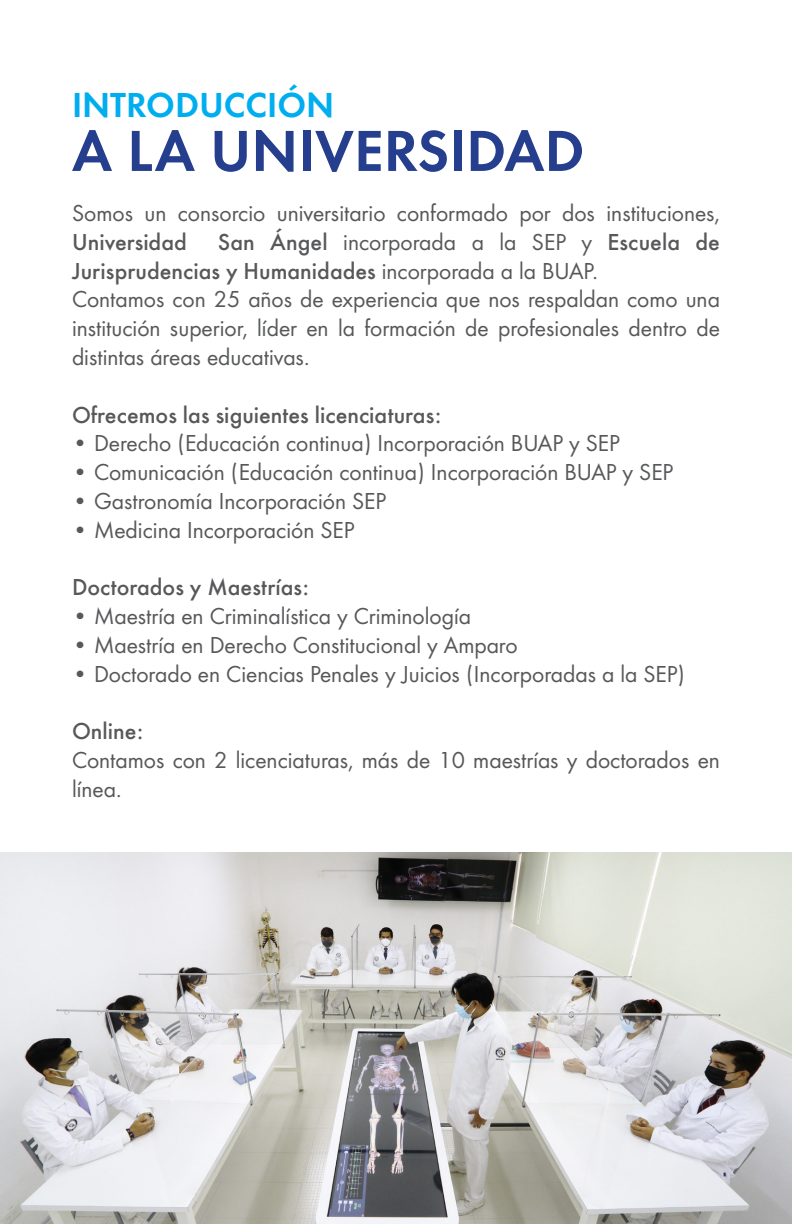
<style>
.page{position:relative;width:792px;height:1224px;background:#fff}
.page>*{position:absolute;margin:0;border:0;box-sizing:border-box;transform-origin:0 0}
.t1{font:600 60px "Futura";color:#253f8e}
.t2{font:600 36px "Futura";color:#00aeef}
.t3{font:24px/28.8px "Futura";color:#57585a}
.t4{font:500 24px/28.8px "Futura";color:#57585a}
.s1{font-weight:500}
.s2{font-weight:400}
</style>
<div class="page">
<img style="left:0;top:852px;width:792px;height:372px">
<p class="t2" style="left:72px;top:83px;width:264px">INTRODUCCIÓN</p>
<p class="t1" style="left:72px;top:115px;width:514px">A LA UNIVERSIDAD</p>
<p class="t3" style="left:72px;top:198px;width:650px">Somos un consorcio universitario conformado por dos instituciones,<br><span class="s1">Universidad</span></p>
<p class="t4" style="left:72px;top:227px;width:650px;text-indent:146px">San Ángel <span class="s2">incorporada a la SEP y</span> Escuela de<br>Jurisprudencias y Humanidades <span class="s2">incorporada a la BUAP.</span></p>
<p class="t3" style="left:72px;top:285px;width:650px;text-align:justify">Contamos con 25 años de experiencia que nos respaldan como una institución superior, líder en la formación de profesionales dentro de distintas áreas educativas.</p>
<p class="t4" style="left:72px;top:400px;width:371px">Ofrecemos las siguientes licenciaturas:</p>
<p class="t3" style="left:72px;top:429px;width:549px">• Derecho (Educación continua) Incorporación BUAP y SEP</p>
<p class="t3" style="left:72px;top:458px;width:603px">• Comunicación (Educación continua) Incorporación BUAP y SEP</p>
<p class="t3" style="left:72px;top:486px;width:316px">• Gastronomía Incorporación SEP</p>
<p class="t3" style="left:72px;top:515px;width:284px">• Medicina Incorporación SEP</p>
<p class="t4" style="left:72px;top:573px;width:239px">Doctorados y Maestrías:</p>
<p class="t3" style="left:72px;top:602px;width:401px">• Maestría en Criminalística y Criminología</p>
<p class="t3" style="left:72px;top:630px;width:447px">• Maestría en Derecho Constitucional y Amparo</p>
<p class="t3" style="left:72px;top:659px;width:615px">• Doctorado en Ciencias Penales y Juicios (Incorporadas a la SEP)</p>
<p class="t4" style="left:72px;top:717px;width:73px">Online:</p>
<p class="t3" style="left:72px;top:746px;width:650px">Contamos con 2 licenciaturas, más de 10 maestrías y doctorados en línea.</p>
</div>
